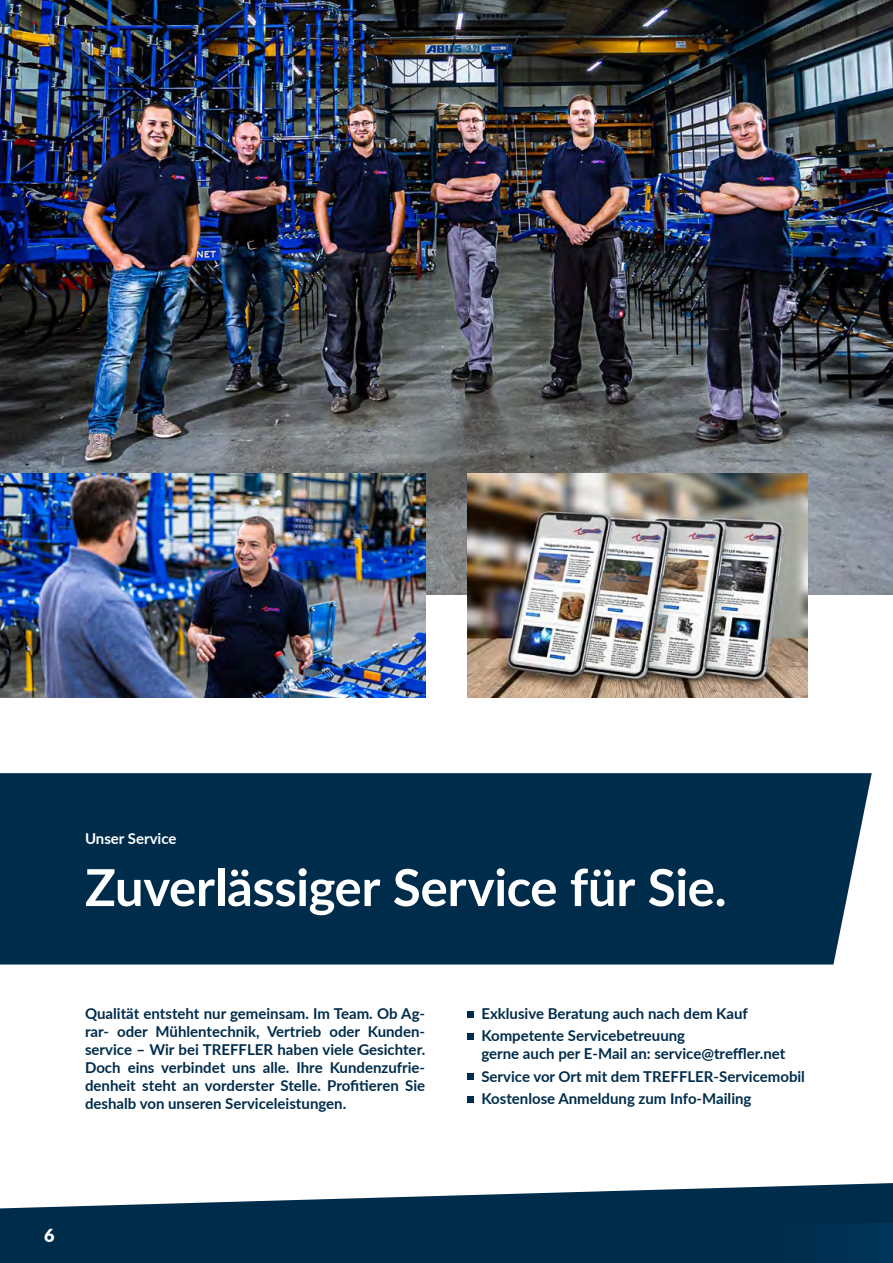
<style>
.page{position:relative;width:893px;height:1263px;background:#fff}
.page>*{position:absolute;margin:0;border:0;box-sizing:border-box;transform-origin:0 0}
.t1{font:700 51px "Lato";letter-spacing:-.01em;color:#fff}
.t2{font:900 18px "Lato";color:#fff}
.t3{font:700 15px/18px "Lato";color:#002c4b}
.t4{font:700 15px "Lato";color:#fff}
</style>
<div class="page">
<svg style="left:0;top:1183px;width:893px;height:80px;fill:#002c4b"></svg>
<div style="left:759px;top:1222px;width:134px;height:41px;background:#003151"></div>
<img style="left:0;top:0;width:893px;height:594px">
<div style="left:468px;top:1011px;width:6px;height:7px;background:#002c4b"></div>
<div style="left:468px;top:1033px;width:6px;height:7px;background:#002c4b"></div>
<svg style="left:468px;top:1074px;width:6px;height:6px"></svg>
<svg style="left:468px;top:1096px;width:6px;height:6px"></svg>
<img style="left:468px;top:474px;width:340px;height:223px">
<img style="left:0;top:474px;width:425px;height:223px">
<div style="left:0;top:773px;width:872px;height:191px;background:#002c4b"></div>
<p class="t4" style="left:85px;top:827px;width:93px">Unser Service</p>
<h1 class="t1" style="left:85px;top:850px;width:643px">Zuverlässiger Service für Sie.</h1>
<p class="t3" style="left:85px;top:1004px;width:342px;text-align:justify">Qualität entsteht nur gemeinsam. Im Team. Ob Ag&shy;rar- oder Mühlentechnik, Vertrieb oder Kunden&shy;service – Wir bei TREFFLER haben viele Gesichter.<br>Doch eins verbindet uns alle. Ihre Kundenzufrie&shy;denheit steht an vorderster Stelle. Profitieren Sie deshalb von unseren Serviceleistungen.</p>
<p class="t3" style="left:481px;top:1002px;width:268px;line-height:22.2px">Exklusive Beratung auch nach dem Kauf<br>Kompetente Servicebetreuung</p>
<p class="t3" style="left:481px;top:1042px;width:325px;line-height:22.2px">gerne auch per E-Mail an: service@treffler.net<br>Service vor Ort mit dem TREFFLER-Servicemobil<br>Kostenlose Anmeldung zum Info-Mailing</p>
<p class="t2" style="left:44px;top:1221px;width:12px">6</p>
</div>
